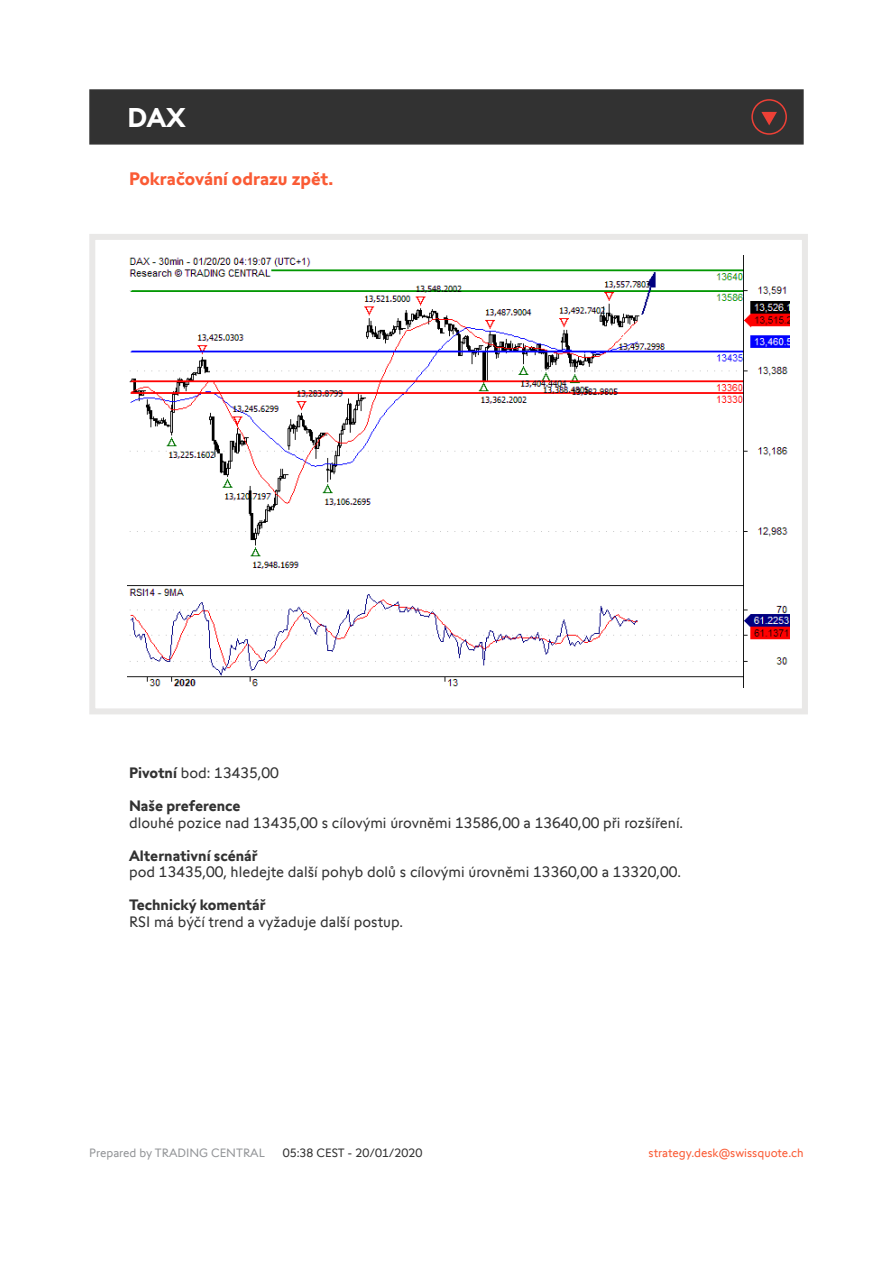
<style>
.page{position:relative;width:893px;height:1263px;background:#fff}
.page>*{position:absolute;margin:0;border:0;box-sizing:border-box;transform-origin:0 0}
.t1{font:700 27px "Swissquote CT";color:#fff}
.t2{font:700 18px "Swissquote CT";color:#fa5b35}
.t3{font:15px "Swissquote CT";color:#323232}
.t4{font:700 15px "Swissquote CT";color:#323232}
.t5{font:12px "Swissquote CT";color:#fa5b35}
.t6{font:12px "Swissquote CT";color:#939598}
.t7{font:12px "Swissquote CT";color:#323232}
.s1{font-weight:700}
</style>
<div class="page">
<div style="left:89px;top:234px;width:719px;height:480px;border:6px solid #e9e8e7"></div>
<div style="left:89px;top:89px;width:715px;height:56px;background:#323232;border:2px solid #323232"></div>
<img style="left:128px;top:255px;width:661px;height:432px">
<svg style="left:751px;top:99px;width:36px;height:36px"></svg>
<h1 class="t1" style="left:128px;top:101px;width:60px">DAX</h1>
<p class="t2" style="left:129px;top:168px;width:206px">Pokračování odrazu zpět.</p>
<p class="t3" style="left:129px;top:764px;width:151px"><span class="s1">Pivotní</span> bod: 13435,00</p>
<p class="t4" style="left:129px;top:797px;width:113px">Naše preference</p>
<p class="t3" style="left:129px;top:814px;width:556px">dlouhé pozice nad 13435,00 s cílovými úrovněmi 13586,00 a 13640,00 při rozšíření.</p>
<p class="t4" style="left:129px;top:846px;width:130px">Alternativní scénář</p>
<p class="t3" style="left:129px;top:863px;width:554px">pod 13435,00, hledejte další pohyb dolů s cílovými úrovněmi 13360,00 a 13320,00.</p>
<p class="t4" style="left:129px;top:896px;width:138px">Technický komentář</p>
<p class="t3" style="left:129px;top:913px;width:276px">RSI má býčí trend a vyžaduje další postup.</p>
<p class="t6" style="left:89px;top:1145px;width:177px">Prepared by TRADING CENTRAL</p>
<p class="t7" style="left:283px;top:1145px;width:141px">05:38 CEST - 20/01/2020</p>
<p class="t5" style="left:649px;top:1145px;width:157px">strategy.desk@swissquote.ch</p>
</div>
